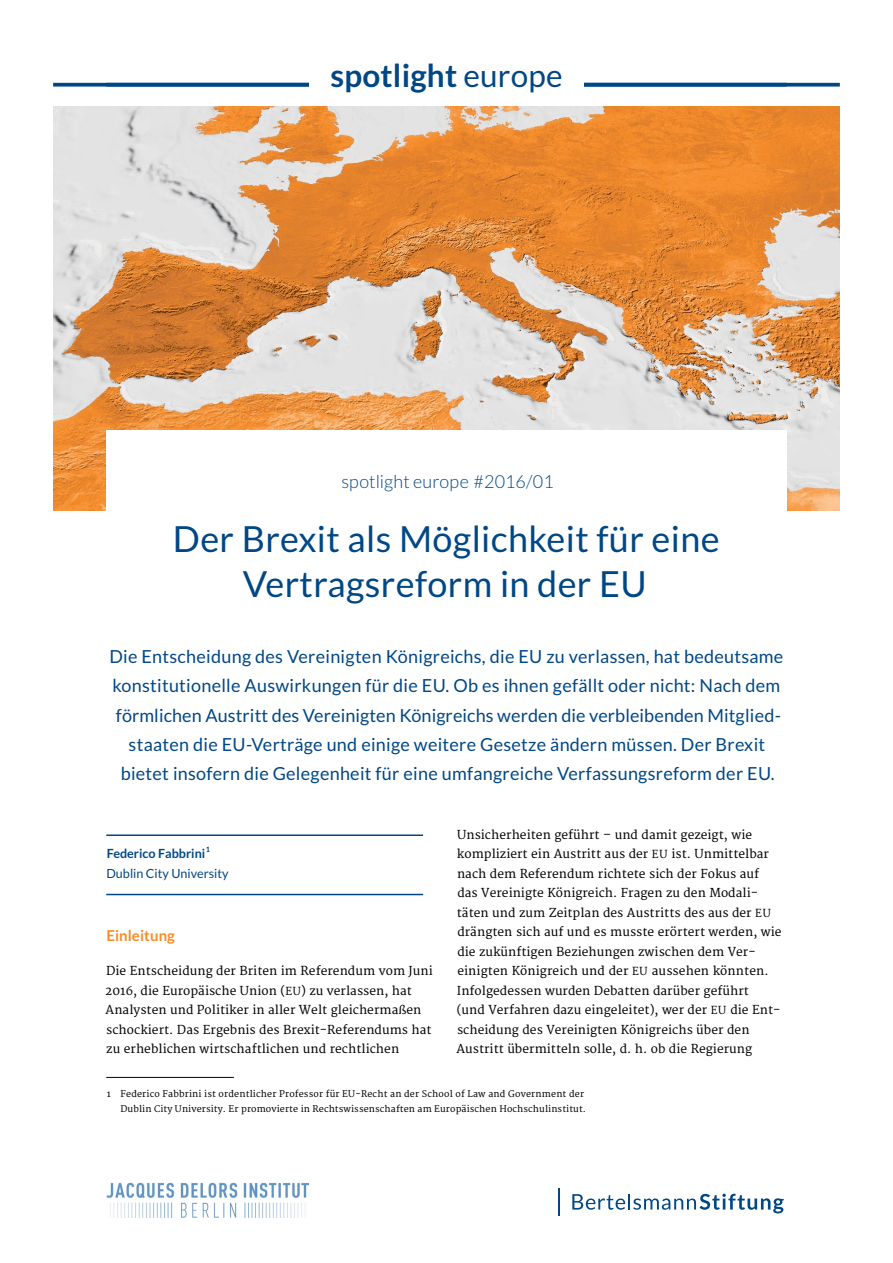
<style>
.page{position:relative;width:893px;height:1263px;background:#fff}
.page>*{position:absolute;margin:0;border:0;box-sizing:border-box;transform-origin:0 0}
.t1{font:36px/45px "Lato";letter-spacing:.01em;color:#004785;text-align:center}
.t2{font:700 31.5px "Lato";letter-spacing:.005em;color:#004785}
.t3{font:18px/29.2px "Lato";letter-spacing:.015em;color:#004785;text-align:center}
.t4{font:300 18px "Lato";letter-spacing:.005em;color:#004785}
.t5{font:700 15px "Lato";letter-spacing:.005em;color:#f78d28}
.t6{font:12.6px "Lato";color:#004785}
.t7{font:700 12.6px "Lato";color:#004785}
.t8{font:12px/19.5px "Merriweather";letter-spacing:.005em;color:#000}
.t9{font:9px/14.7px "Merriweather";letter-spacing:.015em;color:#000;text-align:right}
.t10{font:700 7.35px "Lato";color:#004785}
.s1{font-weight:400}
.s2{font-size:10.8px}
</style>
<div class="page">
<svg style="left:53px;top:83px;width:787px;height:4px"></svg>
<img style="left:54px;top:106px;width:785px;height:404px">
<svg style="left:106px;top:83px;width:681px;height:4px;background:#0b4f8a"></svg>
<svg style="left:572px;top:1193px;width:212px;height:20px"></svg>
<hr style="left:558px;top:1188px;width:2px;height:27px;background:#004785">
<div style="left:106px;top:431px;width:681px;height:232px;background:#fff"></div>
<div style="left:309px;top:53px;width:275px;height:44px;background:#fff"></div>
<hr style="left:106px;top:834px;width:317px;height:2px;background:#004785">
<hr style="left:106px;top:894px;width:317px;height:1px;background:#004785">
<img style="left:106px;top:1183px;width:203px;height:35px">
<hr style="left:106px;top:1077px;width:128px;height:1px;background:#000">
<h2 class="t2" style="left:330px;top:58px;width:234px">spotlight <span class="s1">europe</span></h2>
<h3 class="t4" style="left:341px;top:471px;width:214px">spotlight europe #2016/01</h3>
<h1 class="t1" style="left:173px;top:516px;width:548px">Der Brexit als Möglichkeit für eine<br>Vertragsreform in der EU</h1>
<p class="t3" style="left:109px;top:642px;width:675px">Die Entscheidung des Vereinigten Königreichs, die EU zu verlassen, hat bedeutsame konstitutionelle Auswirkungen für die EU. Ob es ihnen gefällt oder nicht: Nach dem förmlichen Austritt des Vereinigten Königreichs werden die verbleibenden Mitglied&shy;staaten die EU-Verträge und einige weitere Gesetze ändern müssen. Der Brexit bietet insofern die Gelegenheit für eine umfangreiche Verfassungsreform der EU.</p>
<p class="t8" style="left:456px;top:825px;width:327px">Unsicherheiten geführt – und damit gezeigt, wie kompliziert ein Austritt aus der <span class="s2">EU</span> ist. Unmittelbar nach dem Referendum richtete sich der Fokus auf das Vereinigte Königreich. Fragen zu den Modali&shy;täten und zum Zeitplan des Austritts des aus der <span class="s2">EU </span>drängten sich auf und es musste erörtert werden, wie die zukünftigen Beziehungen zwischen dem Ver&shy;einigten Königreich und der <span class="s2">EU</span> aussehen könnten.<br>Infolgedessen wurden Debatten darüber geführt<br>(und Verfahren dazu eingeleitet), wer der <span class="s2">EU</span> die Ent&shy;scheidung des Vereinigten Königreichs über den Austritt übermitteln solle, d. h. ob die Regierung</p>
<p class="t9" style="left:107px;top:1087px;width:481px">1 Federico Fabbrini ist ordentlicher Professor für EU-Recht an der School of Law and Government der<br>Dublin City University. Er promovierte in Rechtswissenschaften am Europäischen Hochschulinstitut.</p>
<p class="t7" style="left:107px;top:846px;width:100px">Federico Fabbrini</p>
<p class="t10" style="left:206px;top:845px;width:6px">1</p>
<p class="t6" style="left:106px;top:866px;width:124px">Dublin City University</p>
<p class="t5" style="left:106px;top:926px;width:70px">Einleitung</p>
<p class="t8" style="left:105px;top:961px;width:329px">Die Entscheidung der Briten im Referendum vom Juni 2016, die Europäische Union (<span class="s2">EU</span>) zu verlassen, hat Analysten und Politiker in aller Welt gleichermaßen schockiert. Das Ergebnis des Brexit-Referendums hat zu erheblichen wirtschaftlichen und rechtlichen</p>
</div>
